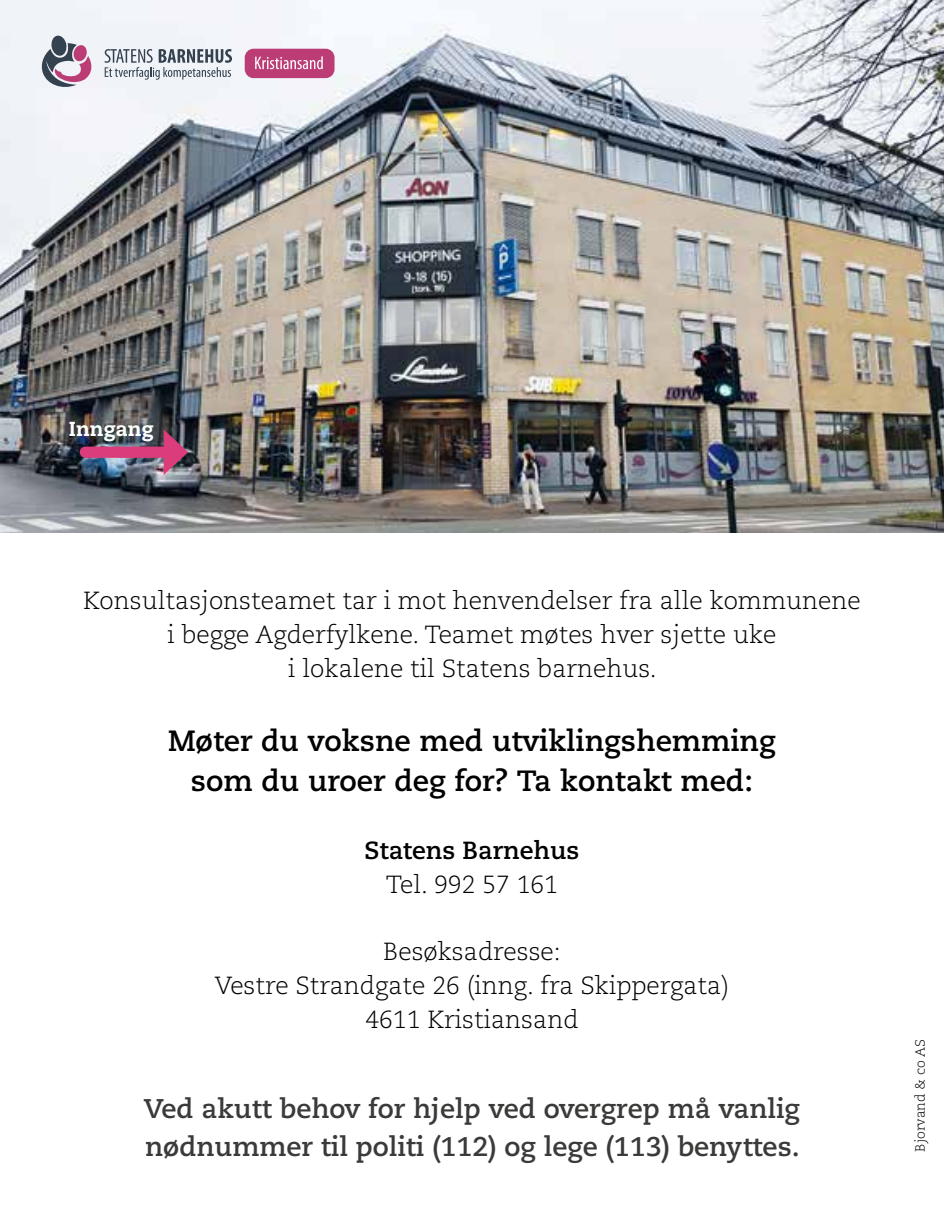
<style>
.page{position:relative;width:944px;height:1212px;background:#fff}
.page>*{position:absolute;margin:0;border:0;box-sizing:border-box;transform-origin:0 0}
.t1{font:700 29.25px/40.5px "Caecilia LT Std";color:#000;text-align:center}
.t2{font:700 27px/38.2px "Caecilia LT Std";color:#3a3a39}
.t3{font:300 24.75px/33.8px "Caecilia LT Std";color:#000;text-align:center}
.t4{font:700 24.75px "Caecilia LT Std";color:#000}
.t5{font:800 20.25px "Caecilia LT Std";color:#fff}
.t6{font:300 13.5px "Caecilia LT Std";color:#000}
</style>
<div class="page">
<img style="left:0;top:0;width:944px;height:533px">
<svg style="left:105px;top:49px;width:127px;height:31px"></svg>
<svg style="left:40px;top:35px;width:57px;height:55px"></svg>
<div style="left:245px;top:49px;width:90px;height:29px;background:#bc3c76;border-radius:9px"></div>
<svg style="left:255px;top:56px;width:68px;height:13px"></svg>
<div style="left:85px;top:447px;width:88px;height:11px;background:#db3c7a"></div>
<svg style="left:164px;top:429px;width:24px;height:46px"></svg>
<p class="t5" style="left:69px;top:416px;width:86px">Inngang</p>
<p class="t3" style="left:83px;top:584px;width:779px">Konsultasjonsteamet tar i mot henvendelser fra alle kommunene i begge Agderfylkene. Teamet møtes hver sjette uke<br>i lokalene til Statens barnehus.</p>
<p class="t1" style="left:168px;top:721px;width:609px">Møter du voksne med utviklingshemming som du uroer deg for? Ta kontakt med:</p>
<p class="t4" style="left:365px;top:836px;width:216px">Statens Barnehus</p>
<p class="t3" style="left:386px;top:868px;width:174px">Tel. 992 57 161</p>
<p class="t3" style="left:215px;top:935px;width:516px">Besøksadresse:<br>Vestre Strandgate 26 (inng. fra Skippergata)<br>4611 Kristiansand</p>
<p class="t2" style="left:144px;top:1090px;width:658px">Ved akutt behov for hjelp ved overgrep må vanlig nødnummer til politi (112) og lege (113) benyttes.</p>
<p class="t6" style="left:913px;top:1151px;width:114px;rotate:-90deg">Bjorvand &amp; co AS</p>
</div>
